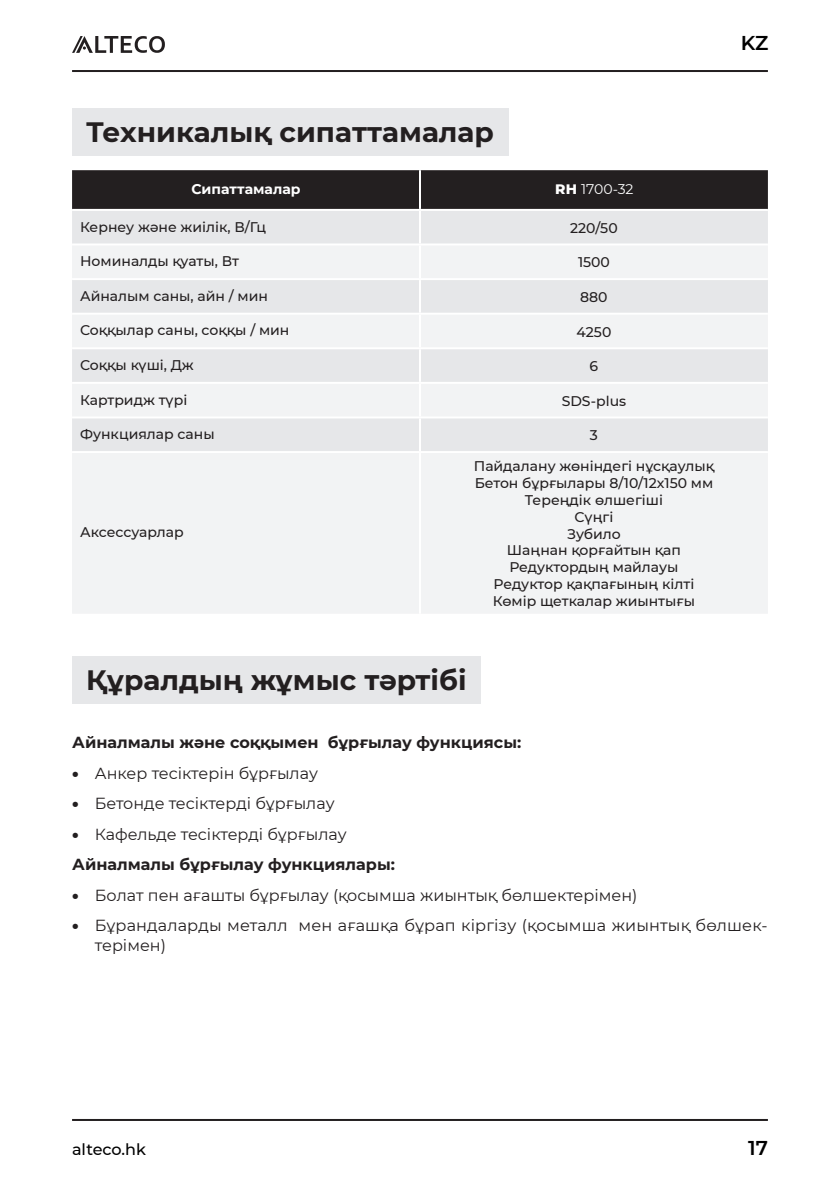
<style>
.page{position:relative;width:840px;height:1191px;background:#fff}
.page>*{position:absolute;margin:0;border:0;box-sizing:border-box;transform-origin:0 0}
.t1{font:700 28px "Montserrat";color:#231f20}
.t2{font:600 20px "Montserrat";color:#000}
.t3{font:16px/19.2px "Montserrat";color:#231f20}
.t4{font:700 16px/30.6px "Montserrat";color:#231f20}
.t5{font:500 16px "Montserrat";color:#000}
.t6{font:500 14px/16.8px "Montserrat";color:#231f20;text-align:center}
.t7{font:700 14px "Montserrat";color:#fff}
.t8{font:14px "Montserrat";letter-spacing:-.005em;color:#fff}
.s1{font-weight:800}
.s2{font-weight:900}
.s3{font-weight:400}
</style>
<div class="page">
<hr style="left:72px;top:70px;width:695px;height:2px;background:#231f20">
<hr style="left:72px;top:1119px;width:695px;height:2px;background:#231f20">
<svg style="left:72px;top:36px;width:93px;height:17px"></svg>
<div style="left:72px;top:108px;width:436px;height:48px;background:#e6e7e9"></div>
<div style="left:72px;top:656px;width:408px;height:48px;background:#e6e7e9"></div>
<div style="left:72px;top:170px;width:695px;height:39px;background:#231f20"></div>
<div style="left:72px;top:211px;width:695px;height:32px;background:#e6e7e9"></div>
<svg style="left:72px;top:246px;width:695px;height:367px;fill:#f2f3f4"></svg>
<hr style="left:419px;top:170px;width:2px;height:39px;background:#fff">
<hr style="left:419px;top:211px;width:2px;height:32px;background:#fff">
<hr style="left:419px;top:245px;width:2px;height:33px;background:#fff">
<hr style="left:72px;top:278px;width:348px;height:2px;background:#fff">
<hr style="left:420px;top:278px;width:347px;height:2px;background:#fff">
<hr style="left:419px;top:280px;width:2px;height:33px;background:#fff">
<hr style="left:72px;top:313px;width:348px;height:2px;background:#fff">
<hr style="left:420px;top:313px;width:347px;height:2px;background:#fff">
<hr style="left:419px;top:315px;width:2px;height:32px;background:#fff">
<hr style="left:72px;top:347px;width:348px;height:2px;background:#fff">
<hr style="left:420px;top:347px;width:347px;height:2px;background:#fff">
<hr style="left:419px;top:349px;width:2px;height:33px;background:#fff">
<hr style="left:72px;top:382px;width:348px;height:2px;background:#fff">
<hr style="left:420px;top:382px;width:347px;height:2px;background:#fff">
<hr style="left:419px;top:384px;width:2px;height:32px;background:#fff">
<hr style="left:72px;top:416px;width:348px;height:2px;background:#fff">
<hr style="left:420px;top:416px;width:347px;height:2px;background:#fff">
<hr style="left:419px;top:418px;width:2px;height:33px;background:#fff">
<hr style="left:72px;top:451px;width:348px;height:2px;background:#fff">
<hr style="left:420px;top:451px;width:347px;height:2px;background:#fff">
<hr style="left:419px;top:453px;width:2px;height:161px;background:#fff">
<h2 class="t2" style="left:740px;top:29px;width:29px">KZ</h2>
<h1 class="t1" style="left:86px;top:111px;width:409px">Техникалық сипаттамалар</h1>
<p class="t7" style="left:191px;top:179px;width:111px">Сипаттамалар</p>
<p class="t8" style="left:555px;top:179px;width:80px"><span class="s1">RH</span> 1700-32</p>
<p class="t6" style="left:80px;top:218px;width:187px">Кернеу және жиілік, В/Гц</p>
<p class="t6" style="left:570px;top:219px;width:49px">220/50</p>
<p class="t6" style="left:80px;top:252px;width:160px">Номиналды қуаты, Вт</p>
<p class="t6" style="left:577px;top:253px;width:33px">1500</p>
<p class="t6" style="left:80px;top:287px;width:189px">Айналым саны, айн / мин</p>
<p class="t6" style="left:580px;top:288px;width:29px">880</p>
<p class="t6" style="left:80px;top:321px;width:211px">Соққылар саны, соққы / мин</p>
<p class="t6" style="left:576px;top:323px;width:36px">4250</p>
<p class="t6" style="left:80px;top:356px;width:115px">Соққы күші, Дж</p>
<p class="t6" style="left:589px;top:357px;width:10px">6</p>
<p class="t6" style="left:80px;top:391px;width:109px">Картридж түрі</p>
<p class="t6" style="left:561px;top:392px;width:66px">SDS-plus</p>
<p class="t6" style="left:80px;top:425px;width:136px">Функциялар саны</p>
<p class="t6" style="left:589px;top:426px;width:10px">3</p>
<p class="t6" style="left:80px;top:523px;width:105px">Аксессуарлар</p>
<p class="t6" style="left:473px;top:457px;width:241px">Пайдалану жөніндегі нұсқаулық<br>Бетон бұрғылары 8/10/12x150 мм<br>Тереңдік өлшегіші<br>Сүңгі<br>Зубило<br>Шаңнан қорғайтын қап<br>Редуктордың майлауы<br>Редуктор қақпағының кілті<br>Көмір щеткалар жиынтығы</p>
<h1 class="t1" style="left:86px;top:660px;width:381px">Құралдың жұмыс тәртібі</h1>
<p class="t4" style="left:72px;top:726px;width:450px">Айналмалы және соққымен бұрғылау функциясы:</p>
<p class="t3" style="left:72px;top:763px;width:247px"><span class="s2">•</span> Анкер тесіктерін бұрғылау</p>
<p class="t3" style="left:72px;top:793px;width:264px"><span class="s2">•</span> Бетонде тесіктерді бұрғылау</p>
<p class="t4" style="left:72px;top:818px;width:324px"><span class="s2">•</span> <span class="s3">Кафельде тесіктерді бұрғылау<br></span>Айналмалы бұрғылау функциялары:</p>
<p class="t3" style="left:72px;top:885px;width:566px"><span class="s2">•</span> Болат пен ағашты бұрғылау (қосымша жиынтық бөлшектерімен)</p>
<p class="t3" style="left:95px;top:915px;width:674px;text-indent:-23px"><span class="s2">•</span> Бұрандаларды металл мен ағашқа бұрап кіргізу (қосымша жиынтық бөлшек&shy;терімен)</p>
<p class="t5" style="left:72px;top:1138px;width:75px">alteco.hk</p>
<h2 class="t2" style="left:747px;top:1133px;width:21px">17</h2>
</div>
